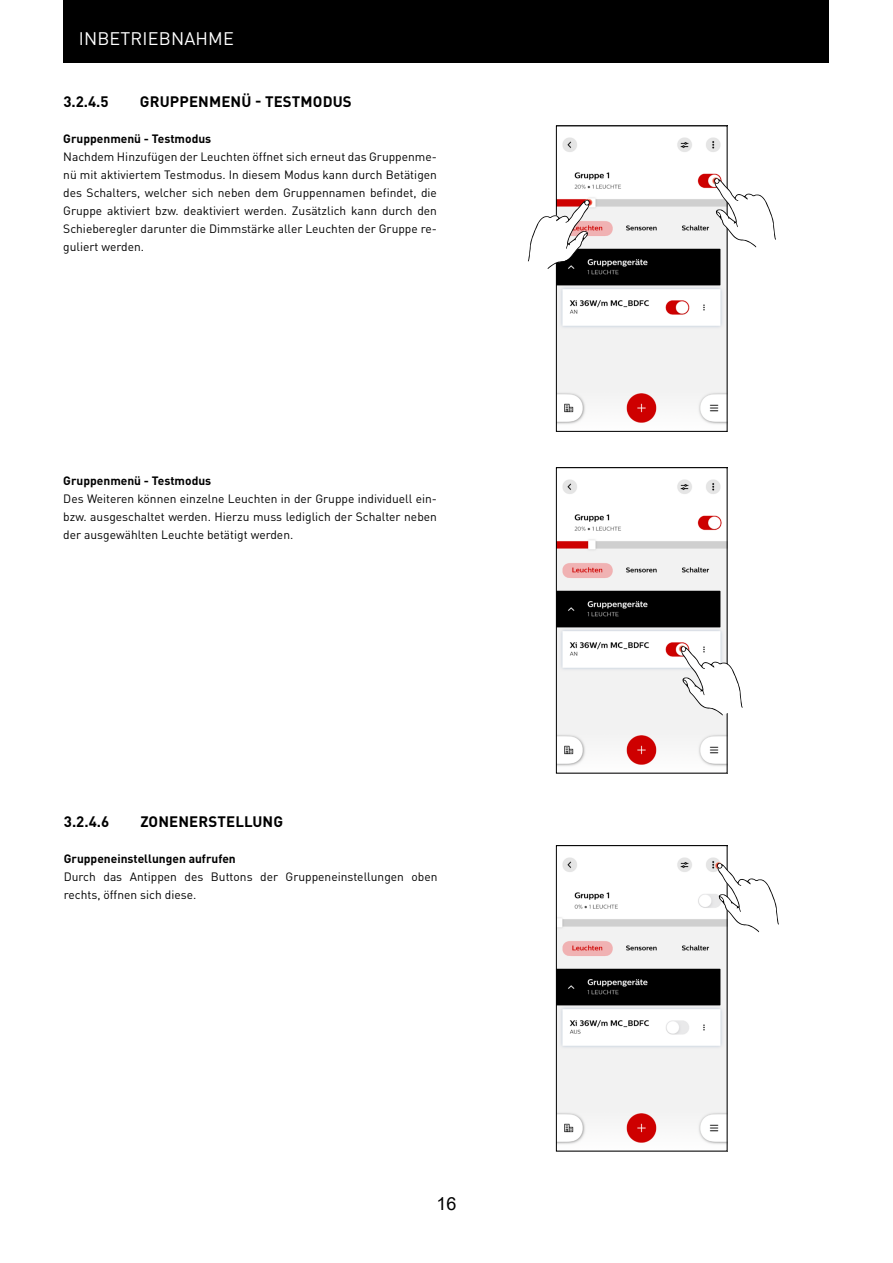
<style>
.page{position:relative;width:893px;height:1263px;background:#fff}
.page>*{position:absolute;margin:0;border:0;box-sizing:border-box;transform-origin:0 0}
.t1{font:18px "DIN Pro";letter-spacing:.01em;color:#fff}
.t2{font:18px "Arial";color:#000}
.t3{font:700 15px "DIN Pro";letter-spacing:.01em;color:#000}
.t4{font:12px/18px "DIN Pro";color:#000;text-align:justify}
.t5{font:700 12px "DIN Pro";color:#000}
</style>
<div class="page">
<div style="left:64px;top:0;width:765px;height:63px;background:#000"></div>
<img style="left:558px;top:857px;width:167px;height:287px">
<div style="left:556px;top:845px;width:171px;height:306px;border:1px solid #000"></div>
<img style="left:558px;top:479px;width:167px;height:287px">
<div style="left:556px;top:467px;width:171px;height:306px;border:1px solid #000"></div>
<img style="left:558px;top:137px;width:167px;height:287px">
<div style="left:556px;top:126px;width:171px;height:306px;border:1px solid #000"></div>
<svg style="left:711px;top:176px;width:65px;height:71px"></svg>
<svg style="left:528px;top:198px;width:65px;height:71px"></svg>
<svg style="left:678px;top:644px;width:65px;height:71px"></svg>
<svg style="left:714px;top:861px;width:65px;height:71px"></svg>
<h1 class="t1" style="left:79px;top:24px;width:157px">INBETRIEBNAHME</h1>
<p class="t3" style="left:63px;top:90px;width:47px">3.2.4.5</p>
<p class="t3" style="left:140px;top:90px;width:213px">GRUPPENMENÜ - TESTMODUS</p>
<p class="t5" style="left:63px;top:130px;width:150px">Gruppenmenü - Testmodus</p>
<p class="t4" style="left:63px;top:147px;width:375px">Nachdem Hinzufügen der Leuchten öffnet sich erneut das Gruppenme&shy;nü mit aktiviertem Testmodus. In diesem Modus kann durch Betätigen des Schalters, welcher sich neben dem Gruppennamen befindet, die Gruppe aktiviert bzw. deaktiviert werden. Zusätzlich kann durch den Schieberegler darunter die Dimmstärke aller Leuchten der Gruppe re&shy;guliert werden.</p>
<p class="t5" style="left:63px;top:472px;width:150px">Gruppenmenü - Testmodus</p>
<p class="t4" style="left:63px;top:489px;width:375px">Des Weiteren können einzelne Leuchten in der Gruppe individuell ein&shy;bzw. ausgeschaltet werden. Hierzu muss lediglich der Schalter neben der ausgewählten Leuchte betätigt werden.</p>
<p class="t3" style="left:64px;top:810px;width:47px">3.2.4.6</p>
<p class="t3" style="left:140px;top:810px;width:144px">ZONENERSTELLUNG</p>
<p class="t5" style="left:64px;top:850px;width:174px">Gruppeneinstellungen aufrufen</p>
<p class="t4" style="left:64px;top:867px;width:375px">Durch das Antippen des Buttons der Gruppeneinstellungen oben rechts, öffnen sich diese.</p>
<h1 class="t2" style="left:436px;top:1191px;width:22px">16</h1>
</div>
